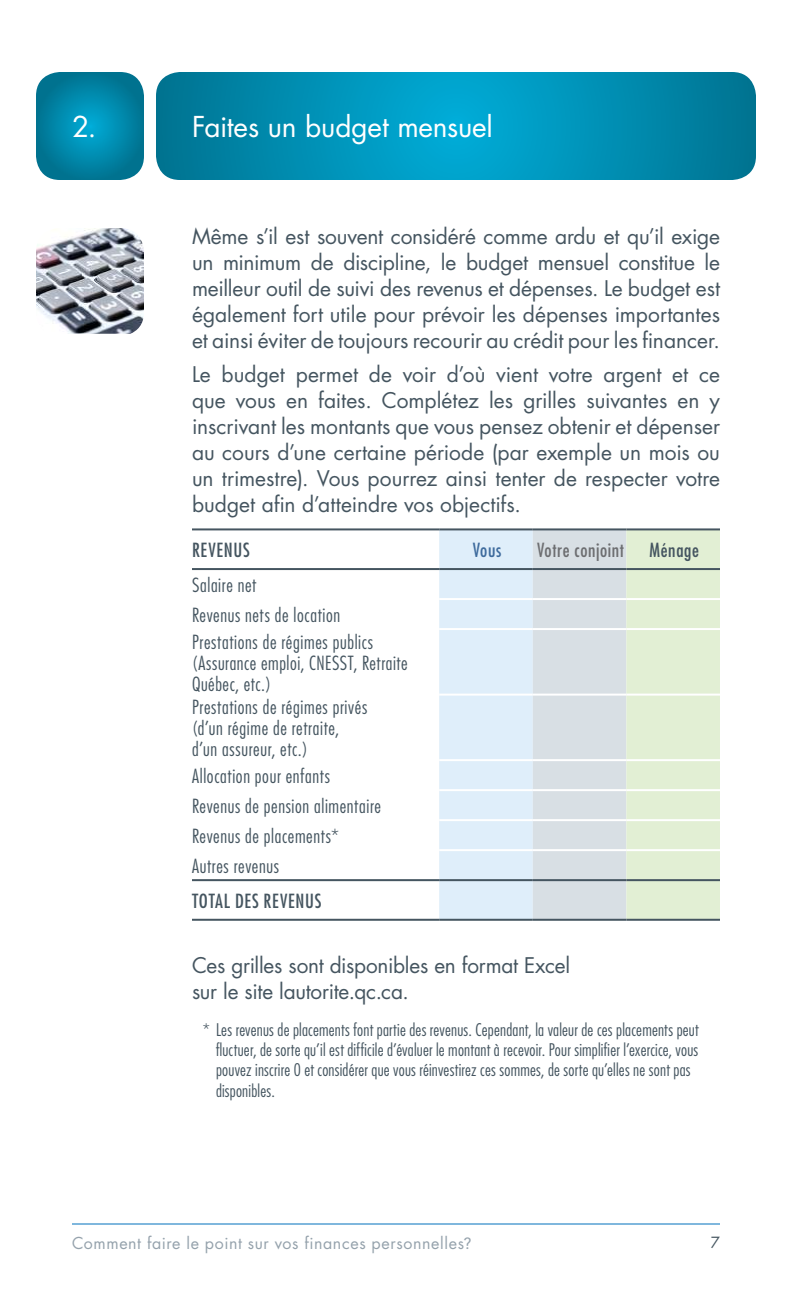
<style>
.page{position:relative;width:792px;height:1296px;background:#fff}
.page>*{position:absolute;margin:0;border:0;box-sizing:border-box;transform-origin:0 0}
.t1{font:28px "Futura";letter-spacing:-.005em;color:#fff}
.t2{font:21px/26px "Futura";letter-spacing:-.005em;color:#455560;text-align:justify}
.t3{font:300 condensed 19px/30px "Futura";letter-spacing:.035em;color:#455560}
.t4{font:condensed 19px "Futura";letter-spacing:.04em;color:#455560}
.t5{font:condensed 19px "Futura";letter-spacing:.03em;color:#6d6e71}
.t6{font:condensed 19px "Futura";color:#3e6b9d}
.t7{font:300 condensed 17px/20.4px "Futura";letter-spacing:.015em;color:#455560}
.t8{font:16px "Futura";letter-spacing:.04em;color:#95a2ac}
.t9{font:15px "Futura";color:#455560}
.s1{font-family:"Avenir"}
</style>
<div class="page">
<svg style="left:439px;top:530px;width:281px;height:389px;background:#dde9e5"></svg>
<hr style="left:439px;top:598px;width:94px;height:2px;background:#fff">
<hr style="left:533px;top:598px;width:93px;height:2px;background:#fff">
<hr style="left:439px;top:628px;width:94px;height:2px;background:#fff">
<hr style="left:533px;top:628px;width:93px;height:2px;background:#fff">
<hr style="left:439px;top:694px;width:94px;height:2px;background:#fff">
<hr style="left:533px;top:694px;width:93px;height:2px;background:#fff">
<hr style="left:626px;top:694px;width:94px;height:2px;background:#fff">
<hr style="left:439px;top:759px;width:94px;height:2px;background:#fff">
<hr style="left:533px;top:759px;width:93px;height:2px;background:#fff">
<hr style="left:626px;top:759px;width:94px;height:2px;background:#fff">
<hr style="left:439px;top:789px;width:94px;height:2px;background:#fff">
<hr style="left:533px;top:789px;width:93px;height:2px;background:#fff">
<hr style="left:626px;top:789px;width:94px;height:2px;background:#fff">
<hr style="left:439px;top:819px;width:94px;height:2px;background:#fff">
<hr style="left:533px;top:819px;width:93px;height:2px;background:#fff">
<hr style="left:626px;top:819px;width:94px;height:2px;background:#fff">
<hr style="left:439px;top:849px;width:94px;height:2px;background:#fff">
<hr style="left:533px;top:849px;width:93px;height:2px;background:#fff">
<hr style="left:626px;top:849px;width:94px;height:2px;background:#fff">
<hr style="left:192px;top:879px;width:247px;height:2px;background:#455560">
<hr style="left:192px;top:919px;width:247px;height:2px;background:#455560">
<hr style="left:439px;top:879px;width:94px;height:2px;background:#455560">
<hr style="left:439px;top:919px;width:94px;height:2px;background:#455560">
<hr style="left:533px;top:879px;width:93px;height:2px;background:#455560">
<hr style="left:533px;top:919px;width:93px;height:2px;background:#455560">
<hr style="left:626px;top:598px;width:94px;height:2px;background:#fff">
<hr style="left:626px;top:628px;width:94px;height:2px;background:#fff">
<hr style="left:192px;top:528px;width:247px;height:2px;background:#455560">
<hr style="left:192px;top:568px;width:247px;height:2px;background:#455560">
<hr style="left:439px;top:528px;width:94px;height:2px;background:#455560">
<hr style="left:439px;top:568px;width:94px;height:2px;background:#455560">
<hr style="left:533px;top:528px;width:93px;height:2px;background:#455560">
<hr style="left:533px;top:568px;width:93px;height:2px;background:#455560">
<hr style="left:626px;top:528px;width:94px;height:2px;background:#455560">
<hr style="left:626px;top:568px;width:94px;height:2px;background:#455560">
<hr style="left:626px;top:879px;width:94px;height:2px;background:#455560">
<hr style="left:626px;top:919px;width:94px;height:2px;background:#455560">
<svg style="left:36px;top:72px;width:108px;height:108px;background:#0a87a7"></svg>
<svg style="left:156px;top:72px;width:600px;height:108px;background:#0290b4"></svg>
<img style="left:36px;top:228px;width:108px;height:106px">
<hr style="left:72px;top:1223px;width:648px;height:2px;background:#56a0d3">
<h1 class="t1" style="left:72px;top:107px;width:26px">2.</h1>
<h1 class="t1" style="left:192px;top:107px;width:302px">Faites un budget mensuel</h1>
<p class="t2" style="left:192px;top:223px;width:530px">Même s’il est souvent considéré comme ardu et qu’il exige un minimum de discipline, le budget mensuel constitue le meilleur outil de suivi des revenus et dépenses. Le budget est également fort utile pour prévoir les dépenses importantes et ainsi éviter de toujours recourir au crédit pour les financer.</p>
<p class="t2" style="left:192px;top:361px;width:530px">Le budget permet de voir d’où vient votre argent et ce que vous en faites. Complétez les grilles suivantes en y inscrivant les montants que vous pensez obtenir et dépenser au cours d’une certaine période (par exemple un mois ou un trimestre). Vous pourrez ainsi tenter de respecter votre budget afin d’atteindre vos objectifs.</p>
<p class="t4" style="left:192px;top:538px;width:59px">REVENUS</p>
<p class="t6" style="left:473px;top:538px;width:30px">Vous</p>
<p class="t5" style="left:537px;top:538px;width:89px">Votre conjoint</p>
<p class="t4" style="left:649px;top:538px;width:51px">Ménage</p>
<p class="t3" style="left:192px;top:569px;width:150px">Salaire net<br>Revenus nets de location</p>
<p class="t3" style="left:192px;top:631px;width:217px;line-height:21px">Prestations de régimes publics (Assurance emploi, CNESST, Retraite<br>Québec, etc.)</p>
<p class="t3" style="left:192px;top:696px;width:177px;line-height:21px">Prestations de régimes privés (d’un régime de retraite, d’un assureur, etc.)</p>
<p class="t3" style="left:192px;top:761px;width:191px">Allocation pour enfants<br>Revenus de pension alimentaire<br>Revenus de placements*<br>Autres revenus</p>
<p class="t4" style="left:192px;top:889px;width:131px">TOTAL DES REVENUS</p>
<p class="t2" style="left:192px;top:952px;width:380px">Ces grilles sont disponibles en format Excel sur le site lautorite.qc.ca.</p>
<p class="t7" style="left:216px;top:1019px;width:484px;text-indent:-13px">* Les revenus de placements font partie des revenus. Cependant, la valeur de ces placements peut fluctuer, de sorte qu’il est difficile d’évaluer le montant à recevoir. Pour simplifier l’exercice, vous pouvez inscrire 0 et considérer que vous réinvestirez ces sommes, de sorte qu’elles ne sont pas disponibles.</p>
<p class="t8" style="left:72px;top:1232px;width:401px">Comment faire le point sur vos finances personnelles<span class="s1">?</span></p>
<p class="t9" style="left:711px;top:1232px;width:11px">7</p>
</div>
